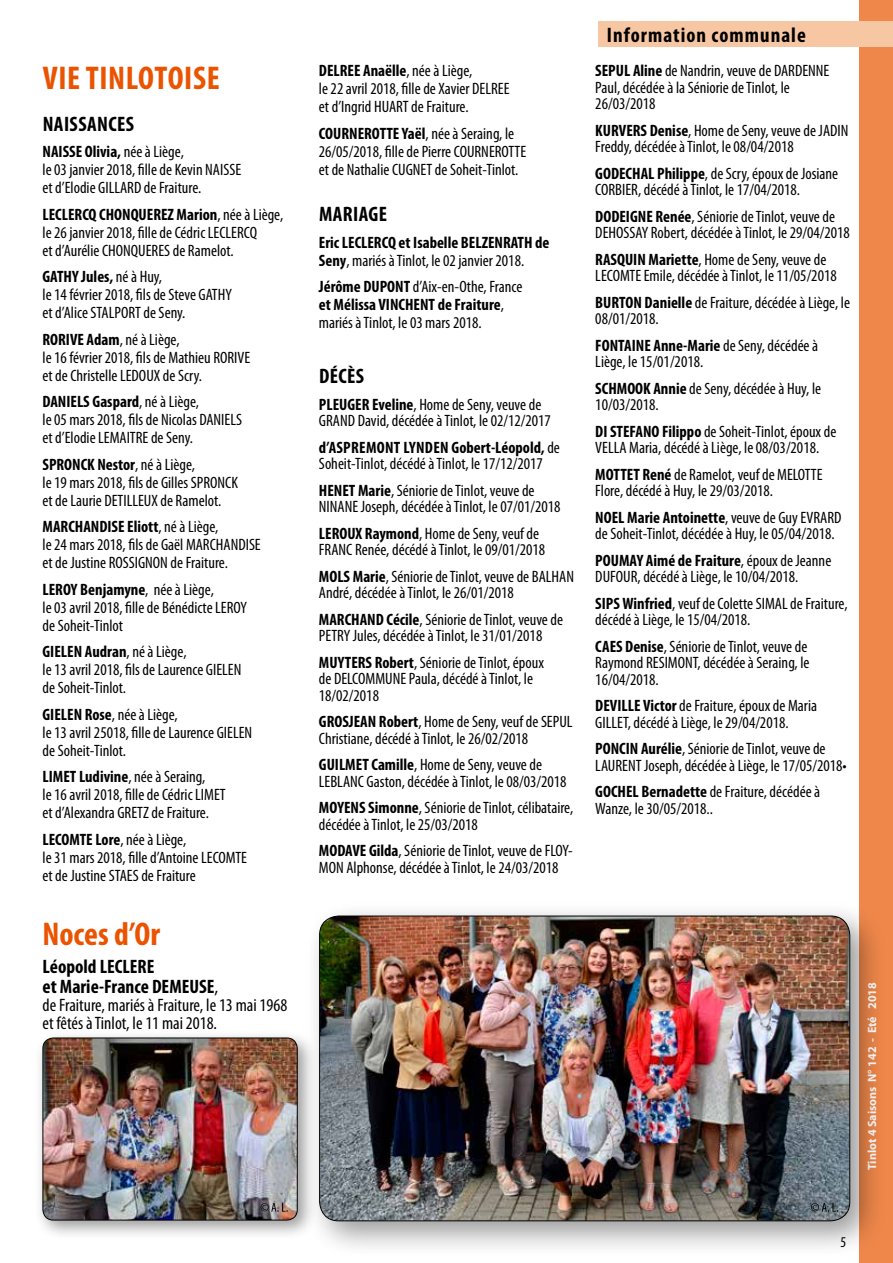
<style>
.page{position:relative;width:893px;height:1263px;background:#fff}
.page>*{position:absolute;margin:0;border:0;box-sizing:border-box;transform-origin:0 0}
.t1{font:700 condensed 33px "Myriad Pro";letter-spacing:.015em;color:#ea5300}
.t2{font:700 condensed 21px "Myriad Pro";letter-spacing:.02em;color:#000}
.t3{font:700 condensed 21px "Myriad Pro";letter-spacing:.05em;color:#000}
.t4{font:700 condensed 19.5px/19.5px "Myriad Pro";color:#000}
.t5{font:condensed 18px/18px "Myriad Pro";color:#000}
.t6{font:condensed 16.5px/16.5px "Myriad Pro";color:#000}
.t7{font:700 condensed 16.5px/18px "Myriad Pro";color:#000}
.t8{font:condensed 15px "Myriad Pro";color:#000}
.t9{font:700 12px "Myriad Pro";color:#fff}
.s1{font-weight:700}
.s2{font-weight:400}
</style>
<div class="page">
<div style="left:859px;top:0;width:34px;height:1263px;background:#ef874a"></div>
<div style="left:598px;top:21px;width:295px;height:26px;background:#f7c6a3"></div>
<div style="left:34px;top:1029px;width:284px;height:211px;background:#000;opacity:.4"></div>
<img style="left:43px;top:1038px;width:254px;height:182px">
<div style="left:43px;top:1037px;width:255px;height:183px;border:1px solid #000;border-radius:11px"></div>
<div style="left:304px;top:901px;width:583px;height:357px;background:#000;opacity:.4"></div>
<img style="left:320px;top:916px;width:530px;height:305px">
<svg style="left:261px;top:1203px;width:27px;height:9px"></svg>
<svg style="left:811px;top:1203px;width:27px;height:9px"></svg>
<h1 class="t1" style="left:43px;top:57px;width:178px">VIE TINLOTOISE</h1>
<p class="t2" style="left:43px;top:111px;width:93px">NAISSANCES</p>
<p class="t6" style="left:43px;top:143px;width:200px;line-height:18px"><span class="s1">NAISSE Olivia,</span> née à Liège,<br>le 03 janvier 2018, fille de Kevin NAISSE et d’Elodie GILLARD de Fraiture.</p>
<p class="t6" style="left:43px;top:205px;width:242px;line-height:18px"><span class="s1">LECLERCQ CHONQUEREZ Marion</span>, née à Liège, le 26 janvier 2018, fille de Cédric LECLERCQ<br>et d’Aurélie CHONQUERES de Ramelot.</p>
<p class="t6" style="left:43px;top:268px;width:191px;line-height:18px"><span class="s1">GATHY Jules,</span> né à Huy,<br>le 14 février 2018, fils de Steve GATHY et d’Alice STALPORT de Seny.</p>
<p class="t6" style="left:43px;top:330px;width:209px;line-height:18px"><span class="s1">RORIVE Adam</span>, né à Liège,<br>le 16 février 2018, fils de Mathieu RORIVE et de Christelle LEDOUX de Scry.</p>
<p class="t6" style="left:43px;top:393px;width:201px;line-height:18px"><span class="s1">DANIELS Gaspard</span>, né à Liège,<br>le 05 mars 2018, fils de Nicolas DANIELS et d’Elodie LEMAITRE de Seny.</p>
<p class="t6" style="left:43px;top:455px;width:197px;line-height:18px"><span class="s1">SPRONCK Nestor</span>, né à Liège,<br>le 19 mars 2018, fils de Gilles SPRONCK et de Laurie DETILLEUX de Ramelot.</p>
<p class="t6" style="left:43px;top:518px;width:220px;line-height:18px"><span class="s1">MARCHANDISE Eliott</span>, né à Liège,<br>le 24 mars 2018, fils de Gaël MARCHANDISE et de Justine ROSSIGNON de Fraiture.</p>
<p class="t6" style="left:43px;top:580px;width:206px;line-height:18px"><span class="s1">LEROY Benjamyne</span>, née à Liège,<br>le 03 avril 2018, fille de Bénédicte LEROY de Soheit-Tinlot</p>
<p class="t6" style="left:43px;top:643px;width:200px;line-height:18px"><span class="s1">GIELEN Audran</span>, né à Liège,<br>le 13 avril 2018, fils de Laurence GIELEN de Soheit-Tinlot.</p>
<p class="t6" style="left:43px;top:705px;width:211px;line-height:18px"><span class="s1">GIELEN Rose</span>, née à Liège,<br>le 13 avril 25018, fille de Laurence GIELEN de Soheit-Tinlot.</p>
<p class="t6" style="left:43px;top:768px;width:185px;line-height:18px"><span class="s1">LIMET Ludivine</span>, née à Seraing,<br>le 16 avril 2018, fille de Cédric LIMET et d’Alexandra GRETZ de Fraiture.</p>
<p class="t6" style="left:43px;top:830px;width:206px;line-height:18px"><span class="s1">LECOMTE Lore</span>, née à Liège,<br>le 31 mars 2018, fille d’Antoine LECOMTE et de Justine STAES de Fraiture</p>
<h1 class="t1" style="left:43px;top:914px;width:119px">Noces d’Or</h1>
<p class="t4" style="left:43px;top:957px;width:177px">Léopold LECLERE<br>et Marie-France DEMEUSE<span class="s2">,</span></p>
<p class="t5" style="left:43px;top:996px;width:246px">de Fraiture, mariés à Fraiture, le 13 mai 1968 et fêtés à Tinlot, le 11 mai 2018.</p>
<p class="t6" style="left:319px;top:61px;width:192px;line-height:18px"><span class="s1">DELREE Anaëlle</span>, née à Liège,<br>le 22 avril 2018, fille de Xavier DELREE et d’Ingrid HUART de Fraiture.</p>
<p class="t6" style="left:319px;top:124px;width:209px;line-height:18px"><span class="s1">COURNEROTTE Yaël</span>, née à Seraing, le<br>26/05/2018, fille de Pierre COURNEROTTE et de Nathalie CUGNET de Soheit-Tinlot.</p>
<p class="t2" style="left:319px;top:201px;width:70px">MARIAGE</p>
<p class="t7" style="left:319px;top:233px;width:232px">Eric LECLERCQ et Isabelle BELZENRATH de<br>Seny<span class="s2">, mariés à Tinlot, le 02 janvier 2018.</span></p>
<p class="t6" style="left:319px;top:277px;width:205px;line-height:18px"><span class="s1">Jérôme DUPONT</span> d’Aix-en-Othe, France <span class="s1">et Mélissa VINCHENT de Fraiture</span>, mariés à Tinlot, le 03 mars 2018.</p>
<p class="t2" style="left:319px;top:363px;width:47px">DÉCÈS</p>
<p class="t6" style="left:319px;top:396px;width:234px"><span class="s1">PLEUGER Eveline</span>, Home de Seny, veuve de<br>GRAND David, décédée à Tinlot, le 02/12/2017</p>
<p class="t6" style="left:319px;top:439px;width:242px"><span class="s1">d’ASPREMONT LYNDEN Gobert-Léopold,</span> de<br>Soheit-Tinlot, décédé à Tinlot, le 17/12/2017</p>
<p class="t6" style="left:319px;top:482px;width:243px"><span class="s1">HENET Marie</span>, Séniorie de Tinlot, veuve de<br>NINANE Joseph, décédée à Tinlot, le 07/01/2018</p>
<p class="t6" style="left:319px;top:525px;width:228px"><span class="s1">LEROUX Raymond</span>, Home de Seny, veuf de<br>FRANC Renée, décédé à Tinlot, le 09/01/2018</p>
<p class="t6" style="left:319px;top:568px;width:257px"><span class="s1">MOLS Marie</span>, Séniorie de Tinlot, veuve de BALHAN<br>André, décédée à Tinlot, le 26/01/2018</p>
<p class="t6" style="left:319px;top:611px;width:246px"><span class="s1">MARCHAND Cécile</span>, Séniorie de Tinlot, veuve de<br>PETRY Jules, décédée à Tinlot, le 31/01/2018</p>
<p class="t6" style="left:319px;top:654px;width:227px"><span class="s1">MUYTERS Robert</span>, Séniorie de Tinlot, époux de DELCOMMUNE Paula, décédé à Tinlot, le<br>18/02/2018</p>
<p class="t6" style="left:319px;top:713px;width:255px"><span class="s1">GROSJEAN Robert</span>, Home de Seny, veuf de SEPUL<br>Christiane, décédé à Tinlot, le 26/02/2018</p>
<p class="t6" style="left:319px;top:756px;width:249px"><span class="s1">GUILMET Camille</span>, Home de Seny, veuve de<br>LEBLANC Gaston, décédée à Tinlot, le 08/03/2018</p>
<p class="t6" style="left:319px;top:799px;width:256px"><span class="s1">MOYENS Simonne</span>, Séniorie de Tinlot, célibataire, décédée à Tinlot, le 25/03/2018</p>
<p class="t6" style="left:319px;top:842px;width:255px"><span class="s1">MODAVE Gilda</span>, Séniorie de Tinlot, veuve de FLOY-<br>MON Alphonse, décédée à Tinlot, le 24/03/2018</p>
<p class="t3" style="left:607px;top:22px;width:200px">Information communale</p>
<p class="t6" style="left:595px;top:62px;width:236px"><span class="s1">SEPUL Aline</span> de Nandrin, veuve de DARDENNE<br>Paul, décédée à la Séniorie de Tinlot, le<br>26/03/2018</p>
<p class="t6" style="left:595px;top:122px;width:255px"><span class="s1">KURVERS Denise</span>, Home de Seny, veuve de JADIN<br>Freddy, décédée à Tinlot, le 08/04/2018</p>
<p class="t6" style="left:595px;top:165px;width:244px"><span class="s1">GODECHAL Philippe</span>, de Scry, époux de Josiane<br>CORBIER, décédé à Tinlot, le 17/04/2018.</p>
<p class="t6" style="left:595px;top:208px;width:256px"><span class="s1">DODEIGNE Renée</span>, Séniorie de Tinlot, veuve de<br>DEHOSSAY Robert, décédée à Tinlot, le 29/04/2018</p>
<p class="t6" style="left:595px;top:251px;width:243px"><span class="s1">RASQUIN Mariette</span>, Home de Seny, veuve de<br>LECOMTE Emile, décédée à Tinlot, le 11/05/2018</p>
<p class="t6" style="left:595px;top:294px;width:256px"><span class="s1">BURTON Danielle</span> de Fraiture, décédée à Liège, le<br>08/01/2018.</p>
<p class="t6" style="left:595px;top:337px;width:224px"><span class="s1">FONTAINE Anne-Marie</span> de Seny, décédée à<br>Liège, le 15/01/2018.</p>
<p class="t6" style="left:595px;top:380px;width:227px"><span class="s1">SCHMOOK Annie</span> de Seny, décédée à Huy, le<br>10/03/2018.</p>
<p class="t6" style="left:595px;top:423px;width:243px"><span class="s1">DI STEFANO Filippo</span> de Soheit-Tinlot, époux de<br>VELLA Maria, décédé à Liège, le 08/03/2018.</p>
<p class="t6" style="left:595px;top:466px;width:229px"><span class="s1">MOTTET René</span> de Ramelot, veuf de MELOTTE<br>Flore, décédé à Huy, le 29/03/2018.</p>
<p class="t6" style="left:595px;top:509px;width:248px"><span class="s1">NOEL Marie Antoinette</span>, veuve de Guy EVRARD de Soheit-Tinlot, décédée à Huy, le 05/04/2018.</p>
<p class="t6" style="left:595px;top:552px;width:237px"><span class="s1">POUMAY Aimé de Fraiture</span>, époux de Jeanne<br>DUFOUR, décédé à Liège, le 10/04/2018.</p>
<p class="t6" style="left:595px;top:595px;width:254px"><span class="s1">SIPS Winfried</span>, veuf de Colette SIMAL de Fraiture, décédé à Liège, le 15/04/2018.</p>
<p class="t6" style="left:595px;top:638px;width:216px"><span class="s1">CAES Denise</span>, Séniorie de Tinlot, veuve de<br>Raymond RESIMONT, décédée à Seraing, le<br>16/04/2018.</p>
<p class="t6" style="left:595px;top:697px;width:223px"><span class="s1">DEVILLE Victor</span> de Fraiture, époux de Maria<br>GILLET, décédé à Liège, le 29/04/2018.</p>
<p class="t6" style="left:595px;top:740px;width:253px"><span class="s1">PONCIN Aurélie</span>, Séniorie de Tinlot, veuve de<br>LAURENT Joseph, décédée à Liège, le 17/05/2018•</p>
<p class="t6" style="left:595px;top:783px;width:226px"><span class="s1">GOCHEL Bernadette</span> de Fraiture, décédée à<br>Wanze, le 30/05/2018..</p>
<p class="t9" style="left:864px;top:1170px;width:189px;rotate:-90deg">Tinlot 4 Saisons N° 142 - Eté 2018</p>
<p class="t8" style="left:840px;top:1232px;width:7px">5</p>
</div>
